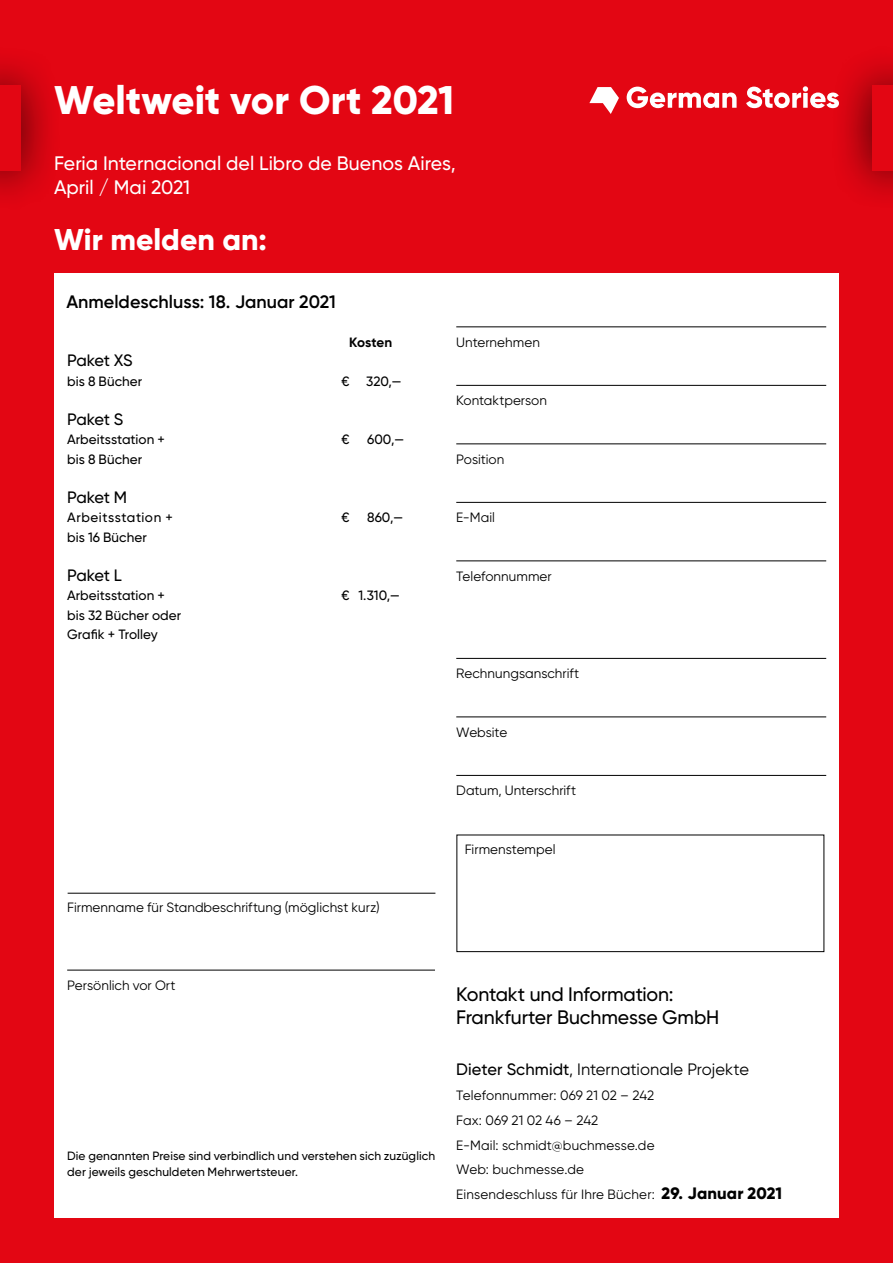
<style>
.page{position:relative;width:893px;height:1263px;background:#e30613}
.page>*{position:absolute;margin:0;border:0;box-sizing:border-box;transform-origin:0 0}
.t1{font:800 39.9px "Gilroy";color:#fff}
.t2{font:800 30px "Gilroy";color:#fff}
.t3{font:500 19.5px/23.4px "Gilroy";color:#fff}
.t4{font:500 19.5px/23.4px "Gilroy";letter-spacing:-.01em;color:#000}
.t5{font:600 18px "Gilroy";color:#000}
.t6{font:16.5px "Gilroy";color:#000}
.t7{font:500 16.5px "Gilroy";letter-spacing:-.025em;color:#000}
.t8{font:13.5px/24.8px "Gilroy";letter-spacing:.005em;color:#000}
.t9{font:500 13.5px/19.5px "Gilroy";letter-spacing:.005em;color:#000}
.t10{font:500 13.5px "Gilroy";letter-spacing:.04em;color:#000}
.t11{font:700 13.5px "Gilroy";letter-spacing:-.005em;color:#000}
.t12{font:500 12px/16.5px "Gilroy";letter-spacing:.01em;color:#000}
.s1{font-weight:500}
.s2{font-weight:800;font-size:16.5px}
</style>
<div class="page">
<div style="left:829px;top:44px;width:64px;height:169px;background:#000;opacity:.75"></div>
<div style="left:872px;top:86px;width:21px;height:85px;background:#e30613"></div>
<div style="left:0;top:44px;width:63px;height:169px;background:#000;opacity:.75"></div>
<div style="left:0;top:86px;width:20px;height:85px;background:#e30613"></div>
<svg style="left:589px;top:87px;width:30px;height:27px"></svg>
<svg style="left:627px;top:86px;width:212px;height:22px"></svg>
<div style="left:54px;top:273px;width:785px;height:945px;background:#fff"></div>
<hr style="left:456px;top:327px;width:370px;height:1px;background:#000">
<hr style="left:456px;top:385px;width:370px;height:1px;background:#000">
<hr style="left:456px;top:444px;width:370px;height:1px;background:#000">
<hr style="left:456px;top:502px;width:370px;height:1px;background:#000">
<hr style="left:456px;top:561px;width:370px;height:1px;background:#000">
<hr style="left:456px;top:658px;width:370px;height:1px;background:#000">
<hr style="left:456px;top:717px;width:370px;height:1px;background:#000">
<hr style="left:456px;top:775px;width:370px;height:1px;background:#000">
<div style="left:457px;top:835px;width:367px;height:117px;border:1px solid #000"></div>
<hr style="left:68px;top:893px;width:367px;height:1px;background:#000">
<hr style="left:67px;top:970px;width:368px;height:1px;background:#000">
<h1 class="t1" style="left:54px;top:75px;width:402px">Weltweit vor Ort 2021</h1>
<h3 class="t3" style="left:54px;top:151px;width:403px">Feria Internacional del Libro de Buenos Aires,<br>April / Mai 2021</h3>
<h2 class="t2" style="left:54px;top:220px;width:214px">Wir melden an:</h2>
<h3 class="t5" style="left:66px;top:290px;width:271px">Anmeldeschluss: 18. Januar 2021</h3>
<p class="t11" style="left:349px;top:333px;width:45px">Kosten</p>
<p class="t7" style="left:67px;top:350px;width:67px">Paket XS</p>
<p class="t9" style="left:67px;top:371px;width:77px">bis 8 Bücher</p>
<p class="t9" style="left:341px;top:371px;width:62px">€ 320,—</p>
<p class="t7" style="left:67px;top:409px;width:58px">Paket S</p>
<p class="t9" style="left:67px;top:429px;width:99px">Arbeitsstation +</p>
<p class="t9" style="left:341px;top:429px;width:10px">€</p>
<p class="t9" style="left:367px;top:429px;width:39px">600,—</p>
<p class="t9" style="left:67px;top:449px;width:77px">bis 8 Bücher</p>
<p class="t7" style="left:67px;top:487px;width:62px">Paket M</p>
<p class="t10" style="left:67px;top:509px;width:107px">Arbeitsstation +</p>
<p class="t9" style="left:341px;top:507px;width:10px">€</p>
<p class="t9" style="left:367px;top:507px;width:38px">860,—</p>
<p class="t9" style="left:67px;top:527px;width:81px">bis 16 Bücher</p>
<p class="t7" style="left:67px;top:565px;width:56px">Paket L</p>
<p class="t9" style="left:67px;top:585px;width:99px">Arbeitsstation +</p>
<p class="t9" style="left:341px;top:585px;width:60px">€ 1.310,—</p>
<p class="t9" style="left:67px;top:605px;width:116px">bis 32 Bücher oder<br>Grafik + Trolley</p>
<p class="t8" style="left:67px;top:895px;width:314px">Firmenname für Standbeschriftung (möglichst kurz)</p>
<p class="t8" style="left:456px;top:329px;width:85px">Unternehmen</p>
<p class="t8" style="left:456px;top:388px;width:92px">Kontaktperson</p>
<p class="t8" style="left:456px;top:446px;width:50px">Position</p>
<p class="t8" style="left:456px;top:505px;width:40px">E-Mail</p>
<p class="t8" style="left:456px;top:563px;width:97px">Telefonnummer</p>
<p class="t8" style="left:456px;top:661px;width:124px">Rechnungsanschrift</p>
<p class="t8" style="left:456px;top:719px;width:52px">Website</p>
<p class="t8" style="left:456px;top:778px;width:121px">Datum, Unterschrift</p>
<p class="t8" style="left:465px;top:836px;width:92px">Firmenstempel</p>
<p class="t8" style="left:67px;top:973px;width:110px">Persönlich vor Ort</p>
<p class="t12" style="left:67px;top:1147px;width:370px">Die genannten Preise sind verbindlich und verstehen sich zuzüglich der jeweils geschuldeten Mehrwertsteuer.</p>
<h3 class="t4" style="left:456px;top:982px;width:265px">Kontakt und Information:<br>Frankfurter Buchmesse GmbH</h3>
<p class="t6" style="left:456px;top:1059px;width:294px"><span class="s1">Dieter Schmidt</span>, Internationale Projekte</p>
<p class="t8" style="left:456px;top:1083px;width:327px">Telefonnummer: 069 21 02 – 242<br>Fax: 069 21 02 46 – 242<br>E-Mail: schmidt@buchmesse.de<br>Web: buchmesse.de<br>Einsendeschluss für Ihre Bücher: <span class="s2">29. Januar 2021</span></p>
</div>
